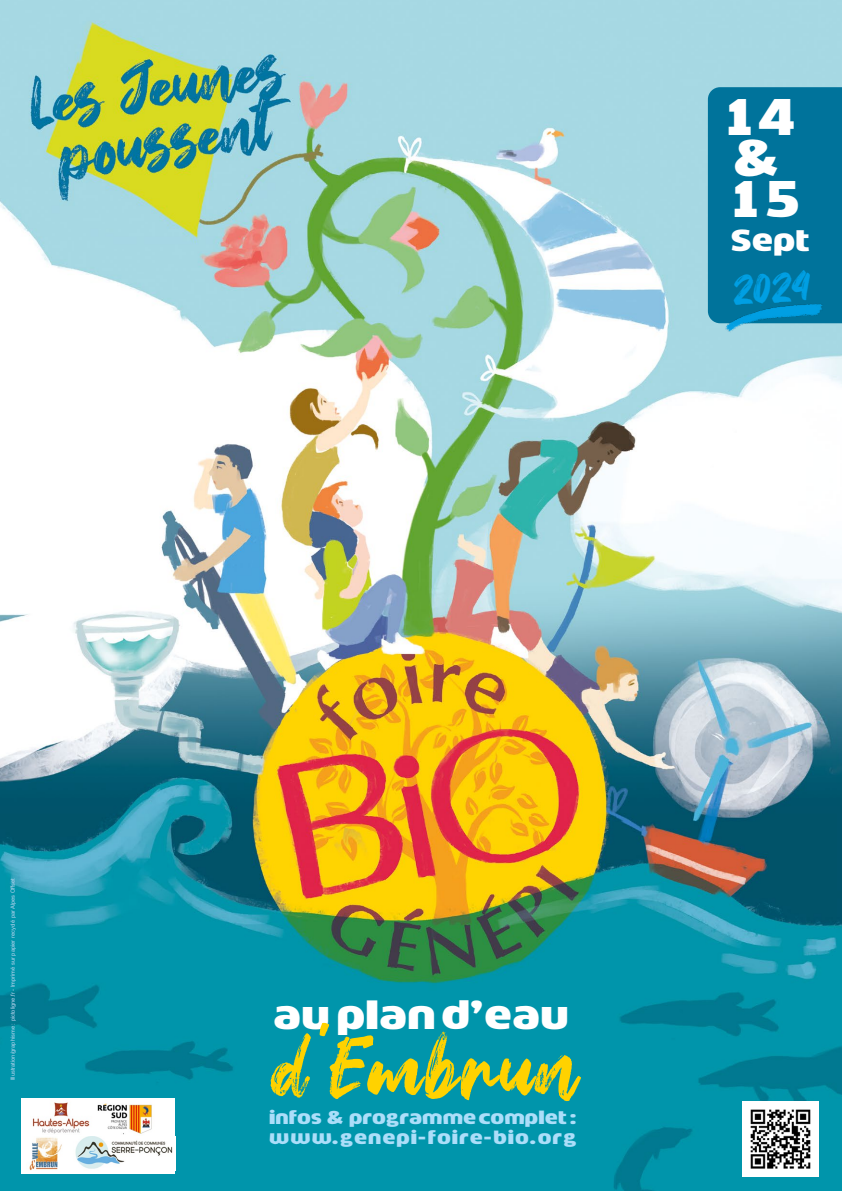
<style>
.page{position:relative;width:842px;height:1191px;background:#fff}
.page>*{position:absolute;margin:0;border:0;box-sizing:border-box;transform-origin:0 0}
.t1{font:80.8px "Hey October";letter-spacing:.03em;color:#ffd200}
.t2{font:48px/41.1px "Mob";color:#fff}
.t3{font:46px "Hey October";color:#009fe3}
.t4{font:37px "Mob";color:#fff}
.t5{font:28.3px "Mob";color:#fff}
.t6{font:17.3px/20.8px "Mob";color:#acdef9}
.t7{font:5.7px "Arial";color:#bcd5f0}
</style>
<div class="page">
<img style="left:0;top:0;width:842px;height:1191px">
<div style="left:21px;top:1097px;width:154px;height:76px;background:#fff"></div>
<img style="left:29px;top:1136px;width:144px;height:34px">
<img style="left:32px;top:1102px;width:120px;height:33px">
<div style="left:708px;top:87px;width:134px;height:197px;background:#00739b"></div>
<img style="left:687px;top:284px;width:155px;height:62px">
<img style="left:743px;top:1101px;width:76px;height:75px">
<p class="t7" style="left:9px;top:1080px;width:204px;rotate:-90deg">Illustration/graphisme : pictoligne.fr - Imprimé sur papier recyclé par Alpes Offset</p>
<h2 class="t2" style="left:720px;top:96px;width:84px">14 &amp;<br>15</h2>
<h3 class="t5" style="left:731px;top:224px;width:82px">Sept</h3>
<h3 class="t3" style="left:731px;top:262px;width:79px;rotate:-4deg">2024</h3>
<h3 class="t4" style="left:273px;top:994px;width:297px">au plan d’eau</h3>
<h1 class="t1" style="left:272px;top:1022px;width:307px">d’Embrun</h1>
<h3 class="t6" style="left:269px;top:1106px;width:309px">infos &amp; programme complet : www.genepi-foire-bio.org</h3>
</div>
